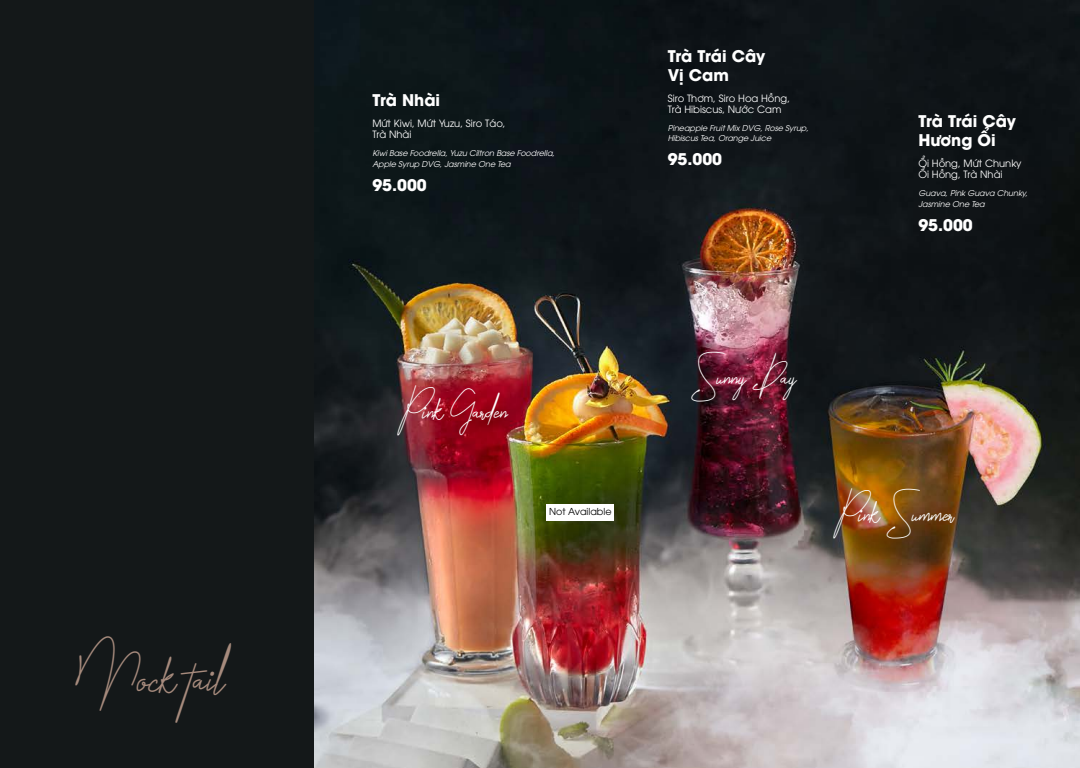
<style>
.page{position:relative;width:1080px;height:768px;background:#141819}
.page>*{position:absolute;margin:0;border:0;box-sizing:border-box;transform-origin:0 0}
.t1{font:38.6px "Amartans Signature";color:#a78b7d}
.t2{font:23.2px "Amartans Signature";color:#fff}
.t3{font:700 16px/18.3px "UTM Avo";color:#fff}
.t4{font:10px/11px "UTM Avo";color:#fff}
.t5{font:9.5px "UTM Avo";color:#000}
.t6{font:italic 8px/10.6px "UTM Avo";color:#fff}
</style>
<div class="page">
<img style="left:314px;top:0;width:766px;height:768px">
<img style="left:0;top:767px;width:729px;height:1px">
<div style="left:547px;top:504px;width:67px;height:16px;background:#fff"></div>
<h1 class="t1" style="left:76px;top:654px;width:151px">Mock tail</h1>
<h3 class="t3" style="left:372px;top:89px;width:69px">Trà Nhài</h3>
<p class="t4" style="left:372px;top:117px;width:135px">Mứt Kiwi, Mứt Yuzu, Siro Táo,<br>Trà Nhài</p>
<p class="t6" style="left:372px;top:147px;width:184px">Kiwi Base Foodrella, Yuzu Ciltron Base Foodrella,<br>Apple Syrup DVG, Jasmine One Tea</p>
<h3 class="t3" style="left:372px;top:174px;width:56px">95.000</h3>
<h2 class="t2" style="left:397px;top:397px;width:112px">Pink Garden</h2>
<p class="t5" style="left:549px;top:504px;width:64px">Not Available</p>
<h3 class="t3" style="left:668px;top:46px;width:99px">Trà Trái Cây<br>Vị Cam</h3>
<p class="t4" style="left:668px;top:92px;width:124px">Siro Thơm, Siro Hoa Hồng,<br>Trà Hibiscus, Nước Cam</p>
<p class="t6" style="left:668px;top:122px;width:142px">Pineapple Fruit Mix DVG, Rose Syrup,<br>Hibiscus Tea, Orange Juice</p>
<h3 class="t3" style="left:918px;top:111px;width:99px">Trà Trái Cây<br>Hương Ổi</h3>
<h3 class="t3" style="left:668px;top:149px;width:56px">95.000</h3>
<p class="t4" style="left:918px;top:157px;width:105px">Ổi Hồng, Mứt Chunky<br>Ổi Hồng, Trà Nhài</p>
<p class="t6" style="left:918px;top:187px;width:111px">Guava, Pink Guava Chunky,<br>Jasmine One Tea</p>
<h3 class="t3" style="left:918px;top:214px;width:56px">95.000</h3>
<h2 class="t2" style="left:691px;top:362px;width:107px">Sunny Day</h2>
<h2 class="t2" style="left:834px;top:499px;width:122px">Pink Summer</h2>
</div>
